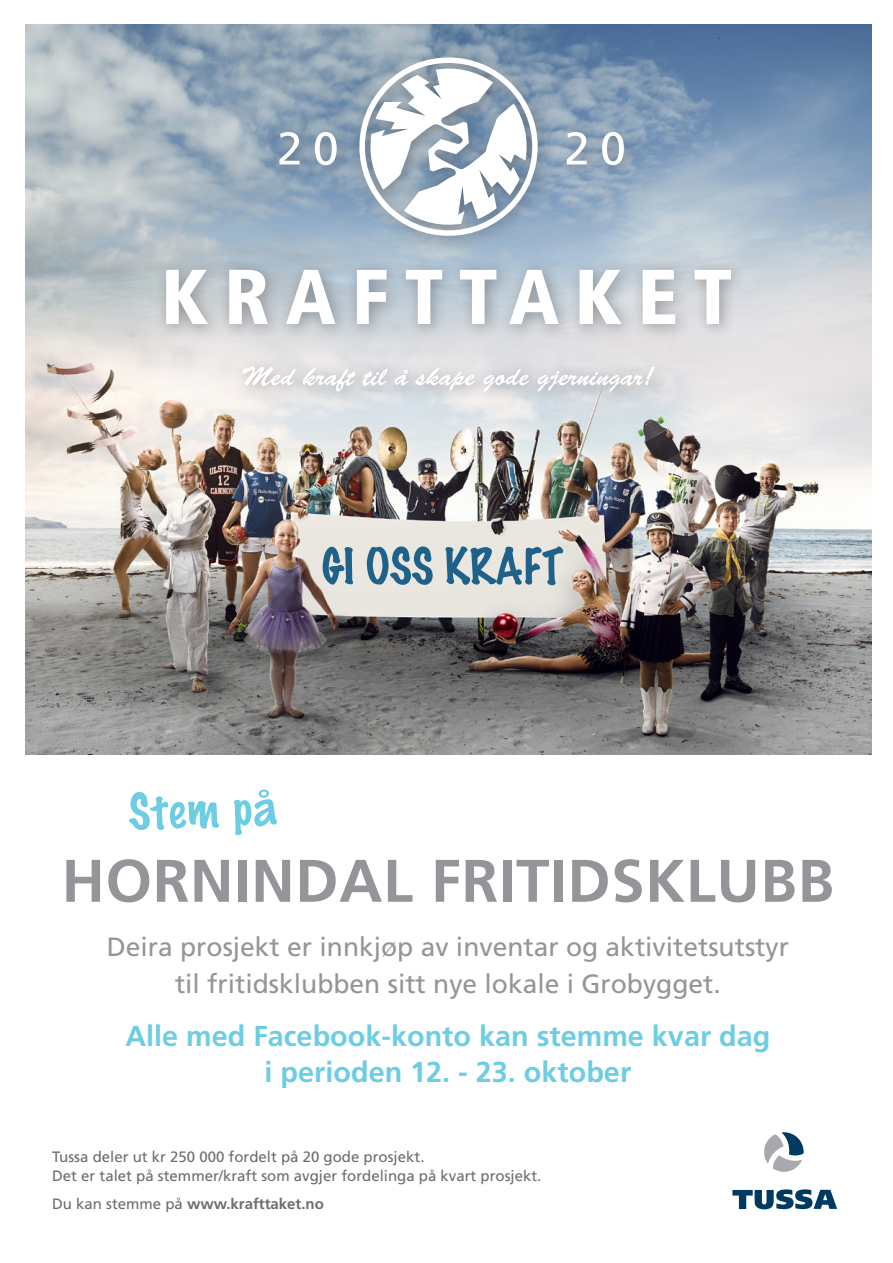
<style>
.page{position:relative;width:893px;height:1263px;background:#fff}
.page>*{position:absolute;margin:0;border:0;box-sizing:border-box;transform-origin:0 0}
.t1{font:700 60px "Frutiger";letter-spacing:.01em;color:#939598}
.t2{font:700 28.8px/36px "Frutiger";color:#6dcde3;text-align:center}
.t3{font:26.4px/37.2px "Frutiger";color:#939598;text-align:center}
.t4{font:15px/19.2px "Frutiger";color:#6c6d70}
.t5{font:700 15px "Frutiger";color:#6c6d70}
.s1{font-weight:400}
</style>
<div class="page">
<img style="left:25px;top:24px;width:846px;height:731px">
<svg style="left:732px;top:1189px;width:105px;height:20px"></svg>
<svg style="left:764px;top:1132px;width:40px;height:40px"></svg>
<div style="left:155px;top:46px;width:593px;height:362px;background:#231f20;opacity:.34"></div>
<svg style="left:166px;top:270px;width:42px;height:54px"></svg>
<svg style="left:229px;top:270px;width:39px;height:54px"></svg>
<svg style="left:286px;top:270px;width:49px;height:54px"></svg>
<svg style="left:357px;top:270px;width:30px;height:54px"></svg>
<svg style="left:406px;top:270px;width:36px;height:54px"></svg>
<svg style="left:460px;top:270px;width:36px;height:54px"></svg>
<svg style="left:509px;top:270px;width:50px;height:54px"></svg>
<svg style="left:580px;top:270px;width:42px;height:54px"></svg>
<svg style="left:643px;top:270px;width:32px;height:54px"></svg>
<svg style="left:695px;top:270px;width:36px;height:54px"></svg>
<svg style="left:279px;top:132px;width:20px;height:32px"></svg>
<svg style="left:315px;top:132px;width:22px;height:33px"></svg>
<svg style="left:351px;top:57px;width:187px;height:179px"></svg>
<svg style="left:242px;top:366px;width:53px;height:20px"></svg>
<svg style="left:303px;top:367px;width:53px;height:25px"></svg>
<svg style="left:362px;top:368px;width:25px;height:18px"></svg>
<svg style="left:394px;top:369px;width:14px;height:17px"></svg>
<svg style="left:415px;top:367px;width:60px;height:23px"></svg>
<svg style="left:484px;top:369px;width:45px;height:23px"></svg>
<svg style="left:538px;top:367px;width:117px;height:25px"></svg>
<svg style="left:567px;top:132px;width:20px;height:32px"></svg>
<svg style="left:602px;top:132px;width:22px;height:33px"></svg>
<svg style="left:323px;top:546px;width:240px;height:39px;background:#8facb9"></svg>
<svg style="left:129px;top:789px;width:148px;height:46px"></svg>
<h1 class="t1" style="left:62px;top:846px;width:774px">HORNINDAL FRITIDSKLUBB</h1>
<h3 class="t3" style="left:107px;top:928px;width:684px">Deira prosjekt er innkjøp av inventar og aktivitetsutstyr til fritidsklubben sitt nye lokale i Grobygget.</h3>
<h2 class="t2" style="left:125px;top:1018px;width:646px">Alle med Facebook-konto kan stemme kvar dag i perioden 12. - 23. oktober</h2>
<p class="t4" style="left:52px;top:1147px;width:491px">Tussa deler ut kr 250 000 fordelt på 20 gode prosjekt.<br>Det er talet på stemmer/kraft som avgjer fordelinga på kvart prosjekt.</p>
<p class="t5" style="left:52px;top:1195px;width:273px"><span class="s1">Du kan stemme på</span> www.krafttaket.no</p>
</div>
